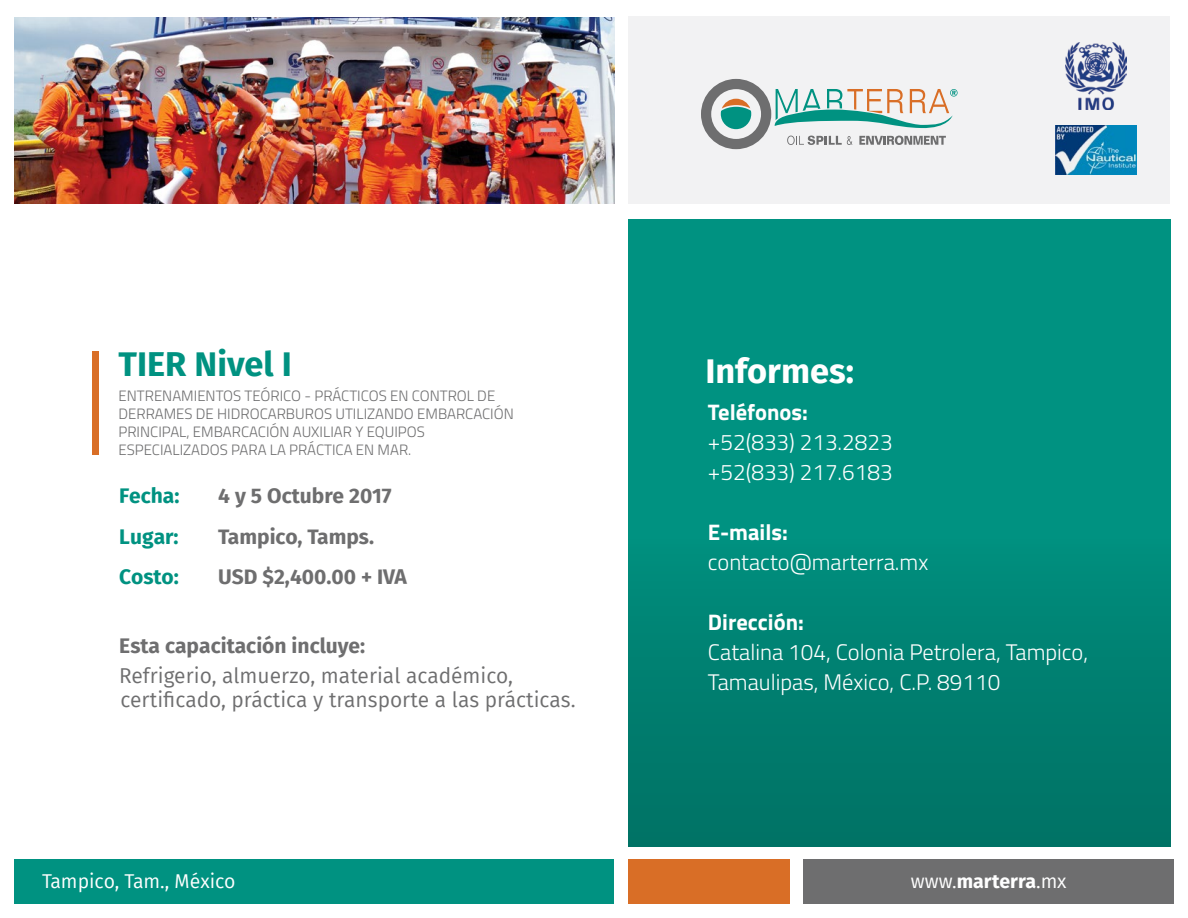
<style>
.page{position:relative;width:1188px;height:918px;background:#fff}
.page>*{position:absolute;margin:0;border:0;box-sizing:border-box;transform-origin:0 0}
.t1{font:700 34.35px "Fira Sans";color:#009281}
.t2{font:700 34.35px "Fira Sans";color:#fff}
.t3{font:300 22.5px/30px "Titillium Web";color:#fff}
.t4{font:700 22.5px "Titillium Web";color:#fff}
.t5{font:21px/24px "Fira Sans";color:#6e6e6f}
.t6{font:700 21px "Fira Sans";color:#6e6e6f}
.t7{font:700 21px "Fira Sans";color:#009281}
.t8{font:19.5px "Fira Sans";color:#fff}
.t9{font:700 19.5px "Fira Sans";color:#fff}
.t10{font:300 15px/18px "Titillium Web";color:#6e6e6f}
.s1{font-weight:400}
</style>
<div class="page">
<div style="left:628px;top:219px;width:543px;height:627px;background:linear-gradient(to bottom,#009a88,#00786a)"></div>
<div style="left:628px;top:17px;width:542px;height:187px;background:#f2f2f3"></div>
<svg style="left:701px;top:79px;width:257px;height:70px"></svg>
<div style="left:14px;top:859px;width:600px;height:45px;background:#009281"></div>
<div style="left:628px;top:859px;width:161px;height:45px;background:#d96e26"></div>
<div style="left:803px;top:859px;width:371px;height:45px;background:#6e6e6f"></div>
<div style="left:92px;top:351px;width:7px;height:104px;background:#d96e26"></div>
<img style="left:14px;top:18px;width:601px;height:186px">
<img style="left:1066px;top:43px;width:61px;height:66px">
<img style="left:1056px;top:125px;width:80px;height:49px">
<h1 class="t1" style="left:119px;top:340px;width:175px">TIER Nivel I</h1>
<h1 class="t2" style="left:705px;top:347px;width:150px">Informes:</h1>
<p class="t10" style="left:119px;top:386px;width:397px">ENTRENAMIENTOS TEÓRICO - PRÁCTICOS EN CONTROL DE DERRAMES DE HIDROCARBUROS UTILIZANDO EMBARCACIÓN PRINCIPAL, EMBARCACIÓN AUXILIAR Y EQUIPOS ESPECIALIZADOS PARA LA PRÁCTICA EN MAR.</p>
<h2 class="t4" style="left:708px;top:395px;width:102px">Teléfonos:</h2>
<h2 class="t3" style="left:708px;top:426px;width:186px">+52(833) 213.2823 +52(833) 217.6183</h2>
<h3 class="t7" style="left:119px;top:481px;width:62px">Fecha:</h3>
<h3 class="t6" style="left:218px;top:481px;width:175px">4 y 5 Octubre 2017</h3>
<h3 class="t7" style="left:119px;top:522px;width:61px">Lugar:</h3>
<h3 class="t6" style="left:218px;top:522px;width:157px">Tampico, Tamps.</h3>
<h3 class="t7" style="left:119px;top:562px;width:61px">Costo:</h3>
<h3 class="t6" style="left:218px;top:562px;width:190px">USD $2,400.00 + IVA</h3>
<h3 class="t6" style="left:119px;top:631px;width:247px">Esta capacitación incluye:</h3>
<h3 class="t5" style="left:119px;top:663px;width:458px">Refrigerio, almuerzo, material académico, certificado, práctica y transporte a las prácticas.</h3>
<h2 class="t4" style="left:708px;top:515px;width:81px">E-mails:</h2>
<h2 class="t3" style="left:708px;top:546px;width:222px">contacto@marterra.mx</h2>
<h2 class="t4" style="left:708px;top:605px;width:97px">Dirección:</h2>
<h2 class="t3" style="left:708px;top:636px;width:382px">Catalina 104, Colonia Petrolera, Tampico,<br>Tamaulipas, México, C.P. 89110</h2>
<h3 class="t8" style="left:42px;top:867px;width:195px">Tampico, Tam., México</h3>
<h3 class="t9" style="left:911px;top:867px;width:157px"><span class="s1">www.</span>marterra<span class="s1">.mx</span></h3>
</div>
